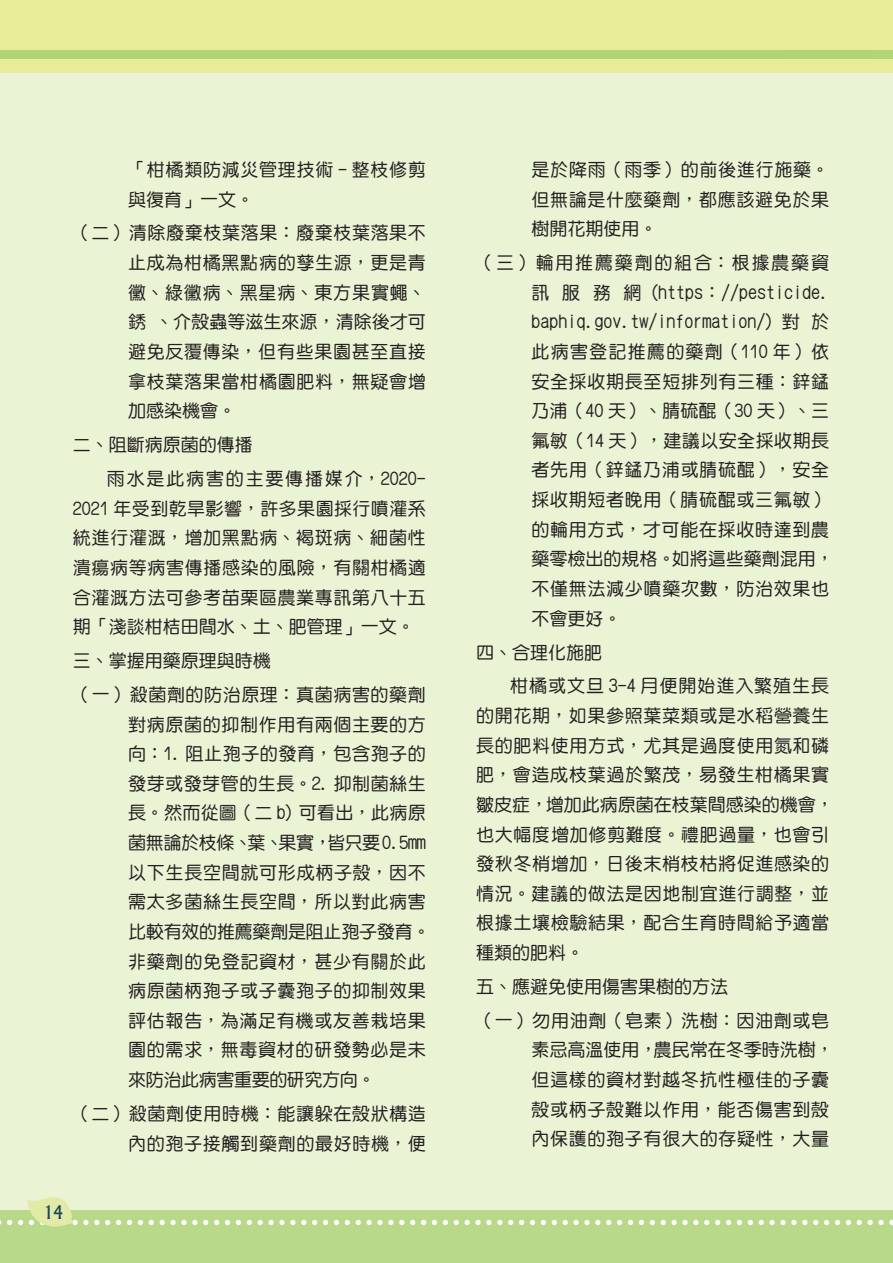
<style>
.page{position:relative;width:893px;height:1263px;background:#fff}
.page>*{position:absolute;margin:0;border:0;box-sizing:border-box;transform-origin:0 0}
.t1{font:18px/29.7px "DF Yuan Md HK BF";letter-spacing:.035em;color:#231f20}
.t2{font:18px "DF Yuan Md HK BF";color:#231f20}
.t3{font:500 18px "Albertus";color:#174859;scale:.9 1}
.s1{font-family:"DF Yuan Md HKP BF"}
</style>
<div class="page">
<div style="left:0;top:66px;width:893px;height:1146px;background:#eaf3d4"></div>
<div style="left:0;top:1210px;width:893px;height:53px;background:#b8d989"></div>
<div style="left:0;top:0;width:893px;height:72px;background:#e8ec99"></div>
<div style="left:0;top:50px;width:893px;height:8px;background:#aed475"></div>
<svg style="left:0;top:1197px;width:893px;height:30px"></svg>
<p class="t1" style="left:128px;top:155px;width:299px">「柑橘類防減災管理技術 - 整枝修剪與復育」一文。</p>
<p class="t1" style="left:128px;top:218px;width:299px;text-align:justify;text-indent:-55px">（二）清除廢棄枝葉落果：廢棄枝葉落果不止成為柑橘黑點病的孳生源，更是青黴、綠黴病、黑星病、東方果實蠅、銹蟎、介殼蟲等滋生來源，清除後才可避免反覆傳染，但有些果園甚至直接拿枝葉落果當柑橘園肥料，無疑會增加感染機會。</p>
<p class="t2" style="left:73px;top:436px;width:181px">二、阻斷病原菌的傳播</p>
<p class="t1" style="left:73px;top:464px;width:355px;text-align:justify;text-indent:34px">雨水是此病害的主要傳播媒介，2020- 2021 年受到乾旱影響，許多果園採行噴灌系統進行灌溉，增加黑點病、褐斑病、細菌性潰瘍病等病害傳播感染的風險，有關柑橘適合灌溉方法可參考苗栗區農業專訊第八十五期「淺談柑桔田間水、土、肥管理」一文。</p>
<p class="t2" style="left:73px;top:652px;width:199px">三、掌握用藥原理與時機</p>
<p class="t1" style="left:128px;top:680px;width:304px;text-indent:-55px">（一）殺菌劑的防治原理：真菌病害的藥劑對病原菌的抑制作用有兩個主要的方向：1. 阻止孢子的發育，包含孢子的發芽或發芽管的生長。2. 抑制菌絲生長。然而從圖 ( 二 b) 可看出，此病原菌無論於枝條、葉、果實，皆只要 0.5mm以下生長空間就可形成柄子殼，因不需太多菌絲生長空間，所以對此病害比較有效的推薦藥劑是阻止孢子發育。非藥劑的免登記資材，甚少有關於此病原菌柄孢子或子囊孢子的抑制效果評估報告，為滿足有機或友善栽培果園的需求，無毒資材的研發勢必是未來防治此病害重要的研究方向。</p>
<p class="t1" style="left:73px;top:1099px;width:355px;text-align:right">（二）殺菌劑使用時機：能讓躲在殼狀構造內的孢子接觸到藥劑的最好時機，便</p>
<p class="t3" style="left:44px;top:1201px;width:23px">14</p>
<p class="t1" style="left:531px;top:155px;width:299px;text-align:justify">是於降雨（雨季）的前後進行施藥。但無論是什麼藥劑，都應該避免於果樹開花期使用。</p>
<p class="t1" style="left:531px;top:248px;width:304px;text-indent:-55px">（三）輪用推薦藥劑的組合：根據農藥資訊 服 務 網 (https：//pesticide. baphiq.gov.tw/information/) 對 於此病害登記推薦的藥劑（110 年）依安全採收期長至短排列有三種：鋅錳乃浦（40 天）、<span class="s1">腈</span>硫<span class="s1">醌</span>（30 天）、三氟敏（14 天），建議以安全採收期長者先用（鋅錳乃浦或<span class="s1">腈</span>硫<span class="s1">醌</span>），安全採收期短者晚用（<span class="s1">腈</span>硫<span class="s1">醌</span>或三氟敏）的輪用方式，才可能在採收時達到農藥零檢出的規格。如將這些藥劑混用，不僅無法減少噴藥次數，防治效果也不會更好。</p>
<p class="t1" style="left:476px;top:637px;width:127px">四、合理化施肥</p>
<p class="t1" style="left:476px;top:671px;width:359px;text-indent:34px">柑橘或文旦 3-4 月便開始進入繁殖生長的開花期，如果參照葉菜類或是水稻營養生長的肥料使用方式，尤其是過度使用氮和磷肥，會造成枝葉過於繁茂，易發生柑橘果實皺皮症，增加此病原菌在枝葉間感染的機會，也大幅度增加修剪難度。禮肥過量，也會引發秋冬梢增加，日後末梢枝枯將促進感染的情況。建議的做法是因地制宜進行調整，並根據土壤檢驗結果，配合生育時間給予適當種類的肥料。</p>
<p class="t2" style="left:476px;top:977px;width:253px">五、應避免使用傷害果樹的方法</p>
<p class="t1" style="left:531px;top:1005px;width:304px;text-indent:-55px">（一）勿用油劑（皂素）洗樹：因油劑或皂素忌高溫使用，農民常在冬季時洗樹，但這樣的資材對越冬抗性極佳的子囊殼或柄子殼難以作用，能否傷害到殼內保護的孢子有很大的存疑性，大量</p>
</div>
